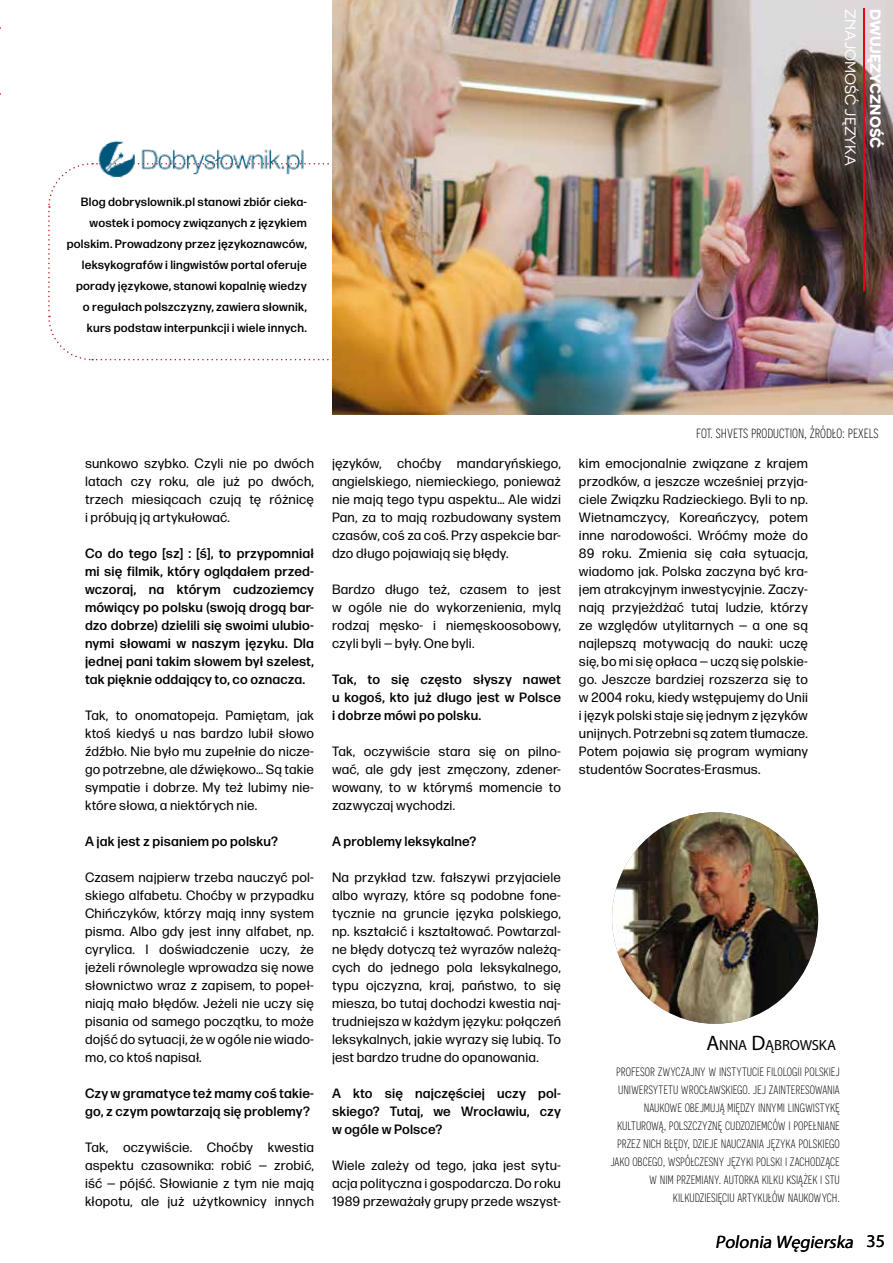
<style>
.page{position:relative;width:893px;height:1263px;background:#fff}
.page>*{position:absolute;margin:0;border:0;box-sizing:border-box;transform-origin:0 0}
.t1{font:italic 18px "Myriad Pro";color:#000}
.t2{font:300 16.65px "Novecentosanscondensed";color:#000}
.t3{font:300 15.15px/18px "Novecentosanscondensed";letter-spacing:-.005em;color:#000;text-align:right}
.t4{font:15px "Novecentosanswide";color:#fff}
.t5{font:700 15px "Novecentosanswide";color:#fff}
.t6{font:14.7px "Myriad Pro";letter-spacing:-.01em;color:#000}
.t7{font:13.5px/18px "Forma DJR Micro";letter-spacing:.01em;color:#000;text-align:justify}
.t8{font:500 13.5px/18px "Forma DJR Micro";letter-spacing:.01em;color:#000;text-align:justify}
.t9{font:500 12px/21px "Forma DJR Micro";letter-spacing:.015em;color:#000;text-align:right}
.s1{font-size:21px}
.s2{font-style:normal}
</style>
<div class="page">
<svg style="left:48px;top:163px;width:284px;height:198px"></svg>
<img style="left:84px;top:140px;width:237px;height:49px">
<img style="left:332px;top:0;width:561px;height:414px">
<img style="left:612px;top:812px;width:206px;height:212px">
<hr style="left:863px;top:9px;width:2px;height:282px;background:#e30613">
<p class="t9" style="left:67px;top:191px;width:242px">Blog dobryslownik.pl stanowi zbiór cieka&shy;wostek i pomocy związanych z językiem polskim. Prowadzony przez językoznawców, leksykografów i lingwistów portal oferuje porady językowe, stanowi kopalnię wiedzy o regułach polszczyzny, zawiera słownik, kurs podstaw interpunkcji i wiele innych.</p>
<p class="t4" style="left:859px;top:9px;width:158px;rotate:90deg">ZNAJOMOŚĆ JĘZYKA</p>
<p class="t5" style="left:885px;top:9px;width:140px;rotate:90deg">DWUJĘZYCZNOŚĆ</p>
<p class="t7" style="left:85px;top:454px;width:230px">sunkowo szybko. Czyli nie po dwóch latach czy roku, ale już po dwóch, trzech miesiącach czują tę różnicę i próbują ją artykułować.</p>
<p class="t8" style="left:85px;top:544px;width:230px">Co do tego [sz] : [ś], to przypomniał mi się filmik, który oglądałem przed&shy;wczoraj, na którym cudzoziemcy mówiący po polsku (swoją drogą bar&shy;dzo dobrze) dzielili się swoimi ulubio&shy;nymi słowami w naszym języku. Dla jednej pani takim słowem był szelest, tak pięknie oddający to, co oznacza.</p>
<p class="t7" style="left:85px;top:706px;width:230px">Tak, to onomatopeja. Pamiętam, jak ktoś kiedyś u nas bardzo lubił słowo źdźbło. Nie było mu zupełnie do nicze&shy;go potrzebne, ale dźwiękowo… Są takie sympatie i dobrze. My też lubimy nie&shy;które słowa, a niektórych nie.</p>
<p class="t8" style="left:85px;top:832px;width:195px">A jak jest z pisaniem po polsku?</p>
<p class="t7" style="left:85px;top:868px;width:230px">Czasem najpierw trzeba nauczyć pol&shy;skiego alfabetu. Choćby w przypadku Chińczyków, którzy mają inny system pisma. Albo gdy jest inny alfabet, np. cyrylica. I doświadczenie uczy, że jeżeli równolegle wprowadza się nowe słownictwo wraz z zapisem, to popeł&shy;niają mało błędów. Jeżeli nie uczy się pisania od samego początku, to może dojść do sytuacji, że w ogóle nie wiado&shy;mo, co ktoś napisał.</p>
<p class="t8" style="left:85px;top:1084px;width:230px">Czy w gramatyce też mamy coś takie&shy;go, z czym powtarzają się problemy?</p>
<p class="t7" style="left:85px;top:1138px;width:230px">Tak, oczywiście. Choćby kwestia aspektu czasownika: robić — zrobić, iść — pójść. Słowianie z tym nie mają kłopotu, ale już użytkownicy innych</p>
<p class="t7" style="left:332px;top:454px;width:230px">języków, choćby mandaryńskiego, angielskiego, niemieckiego, ponieważ nie mają tego typu aspektu… Ale widzi Pan, za to mają rozbudowany system czasów, coś za coś. Przy aspekcie bar&shy;dzo długo pojawiają się błędy.</p>
<p class="t7" style="left:332px;top:580px;width:230px">Bardzo długo też, czasem to jest w ogóle nie do wykorzenienia, mylą rodzaj męsko- i niemęskoosobowy, czyli byli — były. One byli.</p>
<p class="t8" style="left:332px;top:670px;width:230px">Tak, to się często słyszy nawet u kogoś, kto już długo jest w Polsce i dobrze mówi po polsku.</p>
<p class="t7" style="left:332px;top:742px;width:230px">Tak, oczywiście stara się on pilno&shy;wać, ale gdy jest zmęczony, zdener&shy;wowany, to w którymś momencie to zazwyczaj wychodzi.</p>
<p class="t8" style="left:332px;top:832px;width:146px">A problemy leksykalne?</p>
<p class="t7" style="left:332px;top:868px;width:230px">Na przykład tzw. fałszywi przyjaciele albo wyrazy, które są podobne fone&shy;tycznie na gruncie języka polskiego, np. kształcić i kształtować. Powtarzal&shy;ne błędy dotyczą też wyrazów należą&shy;cych do jednego pola leksykalnego, typu ojczyzna, kraj, państwo, to się miesza, bo tutaj dochodzi kwestia naj&shy;trudniejsza w każdym języku: połączeń leksykalnych, jakie wyrazy się lubią. To jest bardzo trudne do opanowania.</p>
<p class="t8" style="left:332px;top:1084px;width:230px">A kto się najczęściej uczy pol&shy;skiego? Tutaj, we Wrocławiu, czy w ogóle w Polsce?</p>
<p class="t7" style="left:332px;top:1156px;width:230px">Wiele zależy od tego, jaka jest sytu&shy;acja polityczna i gospodarcza. Do roku 1989 przeważały grupy przede wszyst-</p>
<p class="t2" style="left:696px;top:423px;width:184px">fot. shvets production, źródło: pexels</p>
<p class="t7" style="left:579px;top:454px;width:230px">kim emocjonalnie związane z krajem przodków, a jeszcze wcześniej przyja&shy;ciele Związku Radzieckiego. Byli to np.<br>Wietnamczycy, Koreańczycy, potem inne narodowości. Wróćmy może do 89 roku. Zmienia się cała sytuacja, wiadomo jak. Polska zaczyna być kra&shy;jem atrakcyjnym inwestycyjnie. Zaczy&shy;nają przyjeżdżać tutaj ludzie, którzy ze względów utylitarnych — a one są najlepszą motywacją do nauki: uczę się, bo mi się opłaca — uczą się polskie&shy;go. Jeszcze bardziej rozszerza się to w 2004 roku, kiedy wstępujemy do Unii i język polski staje się jednym z języków unijnych. Potrzebni są zatem tłumacze.<br>Potem pojawia się program wymiany studentów Socrates-Erasmus.</p>
<p class="t6" style="left:706px;top:1036px;width:131px"><span class="s1">A</span>NNA <span class="s1">D</span>ĄBROWSKA</p>
<p class="t3" style="left:610px;top:1062px;width:231px">profesor zwyczajny w instytucie filologii polskiej uniwersytetu wrocławskiego. jej zainteresowania naukowe obejmują między innymi lingwistykę kulturową, polszczyznę cudzoziemców i popełniane przez nich błędy, dzieje nauczania języka polskiego jako obcego, współczesny języki polski i zachodzące w nim przemiany. autorka kilku książek i stu kilkudziesięciu artykułów naukowych.</p>
<h1 class="t1" style="left:715px;top:1231px;width:171px">Polonia Węgierska <span class="s2">3 5</span></h1>
</div>
